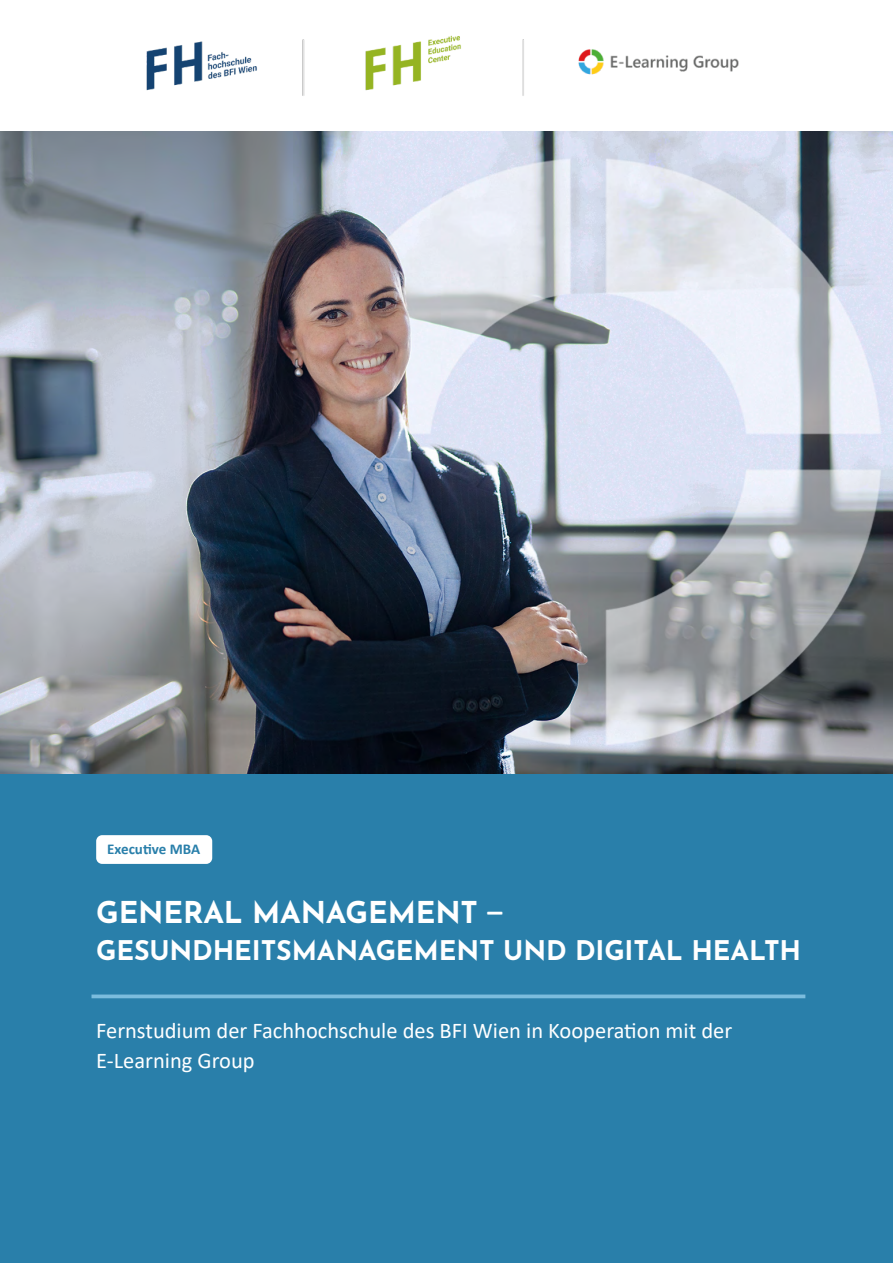
<style>
.page{position:relative;width:893px;height:1263px;background:#fff}
.page>*{position:absolute;margin:0;border:0;box-sizing:border-box;transform-origin:0 0}
.t1{font:700 30px "Josefin Sans";letter-spacing:-.005em;color:#fff}
.t2{font:700 27px "Josefin Sans";letter-spacing:-.005em;color:#fff}
.t3{font:22.5px/30px "Calibri";color:#fff}
.t4{font:700 15px "Calibri";color:#297faa}
.s1{font-family:"Calibri"}
</style>
<div class="page">
<img style="left:0;top:132px;width:893px;height:643px">
<div style="left:0;top:775px;width:893px;height:488px;background:#297faa"></div>
<svg style="left:92px;top:994px;width:713px;height:4px;background:#6fb3d6"></svg>
<img style="left:7px;top:35px;width:879px;height:97px">
<div style="left:96px;top:835px;width:116px;height:29px;background:#fff;border-radius:6px"></div>
<p class="t4" style="left:107px;top:839px;width:94px">Executive MBA</p>
<h1 class="t1" style="left:96px;top:886px;width:408px">GENERAL MANAGEMENT <span class="s1">–</span></h1>
<p class="t2" style="left:96px;top:927px;width:706px">GESUNDHEITSMANAGEMENT UND DIGITAL HEALTH</p>
<p class="t3" style="left:96px;top:1015px;width:637px">Fernstudium der Fachhochschule des BFI Wien in Kooperation mit der<br>E-Learning Group</p>
</div>
